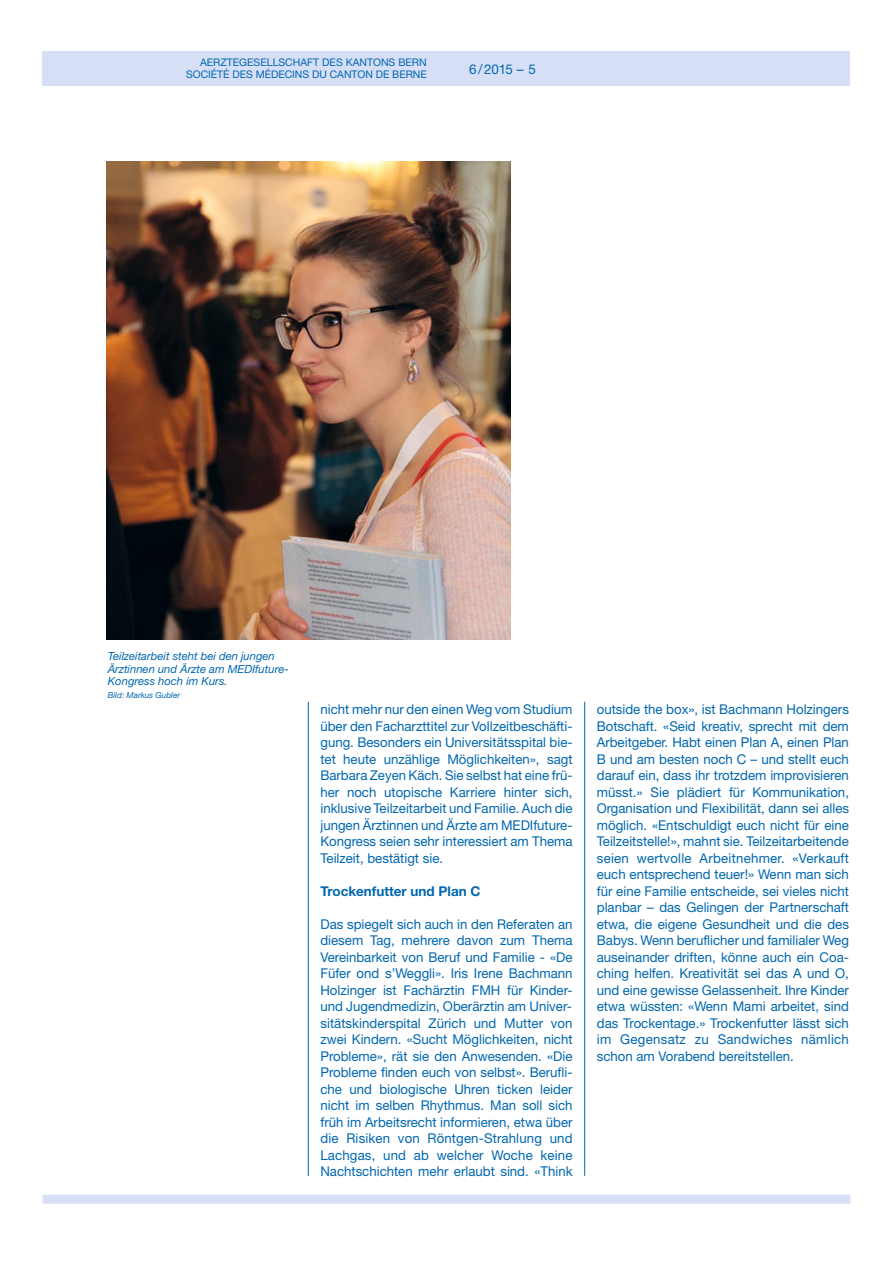
<style>
.page{position:relative;width:893px;height:1263px;background:#fff}
.page>*{position:absolute;margin:0;border:0;box-sizing:border-box;transform-origin:0 0}
.t1{font:13.5px/16.5px "Helvetica Neue LT";color:#0067af;text-align:justify}
.t2{font:700 13.5px "Helvetica Neue LT";color:#0067af}
.t3{font:italic 11.25px/12.3px "Helvetica Neue LT";color:#0067af}
.t4{font:10.5px/12px "Helvetica Neue LT";color:#0067af;text-align:right}
.t5{font:italic 8.25px "Helvetica Neue LT";color:#0067af}
</style>
<div class="page">
<hr style="left:308px;top:702px;width:1px;height:474px;background:#0067af">
<div style="left:43px;top:1195px;width:807px;height:9px;background:#d7dff7"></div>
<div style="left:43px;top:51px;width:807px;height:34px;background:#d7dff7"></div>
<hr style="left:584px;top:702px;width:1px;height:474px;background:#0067af">
<img style="left:106px;top:162px;width:404px;height:477px">
<p class="t4" style="left:186px;top:58px;width:242px">AERZTEGESELLSCHAFT DES KANTONS BERN<br>SOCIÉTÉ DES MÉDECINS DU CANTON DE BERNE</p>
<p class="t1" style="left:469px;top:62px;width:68px">6/2015 – 5</p>
<p class="t3" style="left:108px;top:651px;width:183px">Teilzeitarbeit steht bei den jungen<br>Ärztinnen und Ärzte am MEDIfuture-<br>Kongress hoch im Kurs.</p>
<p class="t5" style="left:108px;top:692px;width:74px">Bild: Markus Gubler</p>
<p class="t1" style="left:320px;top:702px;width:254px">nicht mehr nur den einen Weg vom Studium über den Facharzttitel zur Vollzeitbeschäfti&shy;gung. Besonders ein Universitätsspital bie&shy;tet heute unzählige Möglichkeiten», sagt Barbara Zeyen Käch. Sie selbst hat eine frü&shy;her noch utopische Karriere hinter sich, inklusive Teilzeitarbeit und Familie. Auch die jungen Ärztinnen und Ärzte am MEDIfuture-Kongress seien sehr interessiert am Thema Teilzeit, bestätigt sie.</p>
<p class="t2" style="left:320px;top:886px;width:162px">Trockenfutter und Plan C</p>
<p class="t1" style="left:320px;top:917px;width:254px">Das spiegelt sich auch in den Referaten an diesem Tag, mehrere davon zum Thema Vereinbarkeit von Beruf und Familie - «De Füfer ond s’Weggli». Iris Irene Bachmann Holzinger ist Fachärztin FMH für Kinder&shy;und Jugendmedizin, Oberärztin am Univer&shy;sitätskinderspital Zürich und Mutter von zwei Kindern. «Sucht Möglichkeiten, nicht Probleme», rät sie den Anwesenden. «Die Probleme finden euch von selbst». Berufli&shy;che und biologische Uhren ticken leider nicht im selben Rhythmus. Man soll sich früh im Arbeitsrecht informieren, etwa über die Risiken von Röntgen-Strahlung und Lachgas, und ab welcher Woche keine Nachtschichten mehr erlaubt sind. «Think</p>
<p class="t1" style="left:597px;top:702px;width:254px">outside the box», ist Bachmann Holzingers Botschaft. «Seid kreativ, sprecht mit dem Arbeitgeber. Habt einen Plan A, einen Plan B und am besten noch C – und stellt euch darauf ein, dass ihr trotzdem improvisieren müsst.» Sie plädiert für Kommunikation, Organisation und Flexibilität, dann sei alles möglich. «Entschuldigt euch nicht für eine Teilzeitstelle!», mahnt sie. Teilzeitarbeitende seien wertvolle Arbeitnehmer. «Verkauft euch entsprechend teuer!» Wenn man sich für eine Familie entscheide, sei vieles nicht planbar – das Gelingen der Partnerschaft etwa, die eigene Gesundheit und die des Babys. Wenn beruflicher und familialer Weg auseinander driften, könne auch ein Coa&shy;ching helfen. Kreativität sei das A und O, und eine gewisse Gelassenheit. Ihre Kinder etwa wüssten: «Wenn Mami arbeitet, sind das Trockentage.» Trockenfutter lässt sich im Gegensatz zu Sandwiches nämlich schon am Vorabend bereitstellen.</p>
</div>
